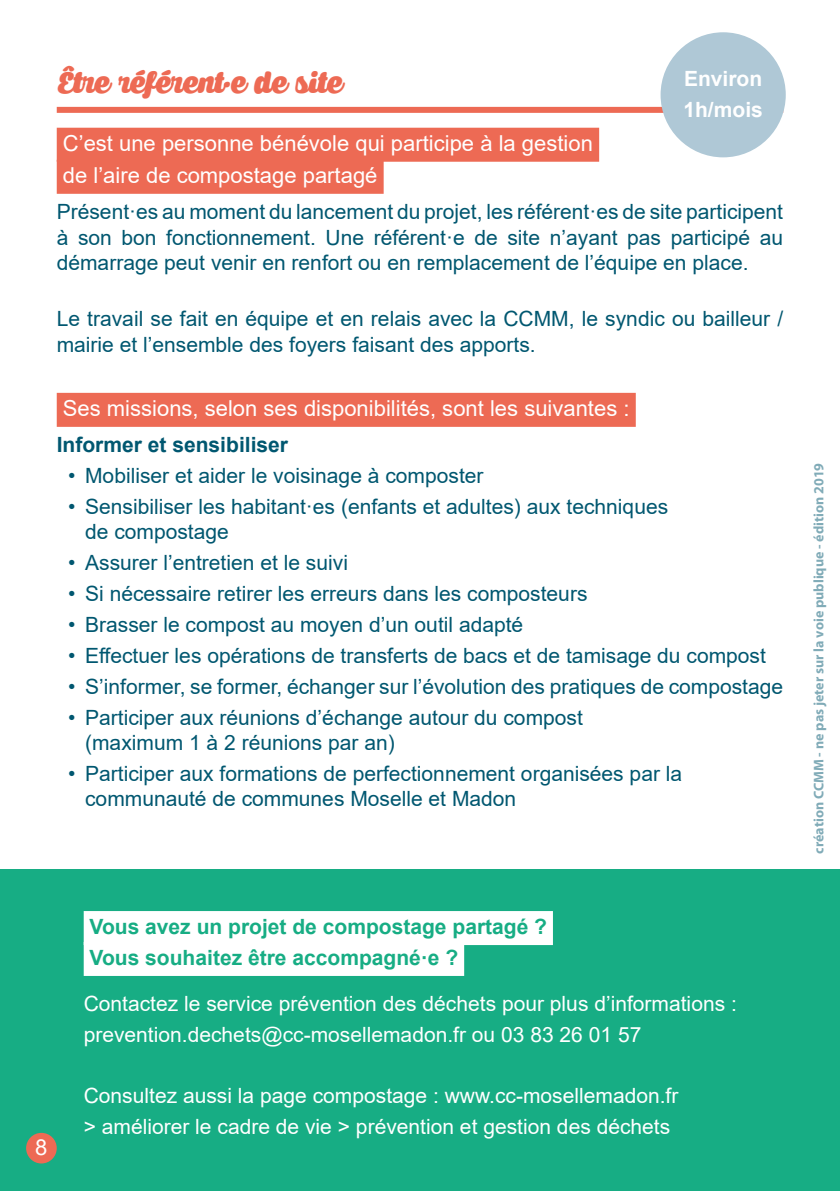
<style>
.page{position:relative;width:840px;height:1191px;background:#fff}
.page>*{position:absolute;margin:0;border:0;box-sizing:border-box;transform-origin:0 0}
.t1{font:30px "Caprica Script Personal Use";color:#ed6a54}
.t2{font:22px/32px "Arial";color:#fff}
.t3{font:21px/25.2px "Arial";color:#005770}
.t4{font:21px/30.8px "Arial";color:#fff}
.t5{font:700 21px/30.8px "Arial";color:#17ad84}
.t6{font:700 21px "Arial";color:#005770}
.t7{font:700 21px/30.8px "Arial";color:#fff}
.t8{font:700 14px "Myriad Pro";color:#005770}
</style>
<div class="page">
<div style="left:0;top:869px;width:839px;height:322px;background:#17ad84"></div>
<div style="left:57px;top:107px;width:725px;height:6px;background:#ed6a54"></div>
<div style="left:57px;top:128px;width:541px;height:34px;background:#ed6a54"></div>
<div style="left:57px;top:160px;width:326px;height:34px;background:#ed6a54"></div>
<div style="left:57px;top:393px;width:578px;height:34px;background:#ed6a54"></div>
<div style="left:84px;top:911px;width:468px;height:34px;background:#fff"></div>
<div style="left:84px;top:942px;width:380px;height:34px;background:#fff"></div>
<div style="left:660px;top:32px;width:125px;height:125px;background:#afc8d6;border-radius:50%"></div>
<div style="left:26px;top:1132px;width:31px;height:31px;background:#ed6a54;border-radius:50%"></div>
<h1 class="t1" style="left:57px;top:64px;width:286px">Être référent·e de site</h1>
<p class="t2" style="left:63px;top:127px;width:531px">C’est une personne bénévole qui participe à la gestion de l’aire de compostage partagé</p>
<p class="t3" style="left:57px;top:199px;width:727px;text-align:justify">Présent·es au moment du lancement du projet, les référent·es de site participent à son bon fonctionnement. Une référent·e de site n’ayant pas participé au démarrage peut venir en renfort ou en remplacement de l’équipe en place.</p>
<p class="t3" style="left:57px;top:306px;width:727px">Le travail se fait en équipe et en relais avec la CCMM, le syndic ou bailleur / mairie et l’ensemble des foyers faisant des apports.</p>
<p class="t7" style="left:683px;top:64px;width:81px">Environ<br>1h/mois</p>
<p class="t2" style="left:63px;top:392px;width:568px">Ses missions, selon ses disponibilités, sont les suivantes :</p>
<p class="t6" style="left:57px;top:430px;width:233px">Informer et sensibiliser</p>
<p class="t3" style="left:68px;top:463px;width:416px">• Mobiliser et aider le voisinage à composter</p>
<p class="t3" style="left:85px;top:494px;width:584px;text-indent:-17px">• Sensibiliser les habitant·es (enfants et adultes) aux techniques de compostage</p>
<p class="t3" style="left:68px;top:550px;width:281px">• Assurer l’entretien et le suivi</p>
<p class="t3" style="left:68px;top:581px;width:520px">• Si nécessaire retirer les erreurs dans les composteurs</p>
<p class="t3" style="left:68px;top:612px;width:456px">• Brasser le compost au moyen d’un outil adapté</p>
<p class="t3" style="left:68px;top:643px;width:699px">• Effectuer les opérations de transferts de bacs et de tamisage du compost</p>
<p class="t3" style="left:68px;top:673px;width:716px">• S’informer, se former, échanger sur l’évolution des pratiques de compostage</p>
<p class="t3" style="left:85px;top:704px;width:499px;text-indent:-17px">• Participer aux réunions d’échange autour du compost (maximum 1 à 2 réunions par an)</p>
<p class="t3" style="left:85px;top:760px;width:598px;text-indent:-17px">• Participer aux formations de perfectionnement organisées par la communauté de communes Moselle et Madon</p>
<p class="t2" style="left:35px;top:1130px;width:14px">8</p>
<p class="t5" style="left:89px;top:911px;width:459px">Vous avez un projet de compostage partagé ?<br>Vous souhaitez être accompagné·e ?</p>
<p class="t4" style="left:84px;top:987px;width:654px">Contactez le service prévention des déchets pour plus d’informations : prevention.dechets@cc-mosellemadon.fr ou 03 83 26 01 57</p>
<p class="t4" style="left:84px;top:1080px;width:596px">Consultez aussi la page compostage : www.cc-mosellemadon.fr &gt; améliorer le cadre de vie &gt; prévention et gestion des déchets</p>
<p class="t8" style="left:809px;top:853px;width:392px;rotate:-90deg">création CCMM - ne pas jeter sur la voie publique - édition 2019</p>
</div>
